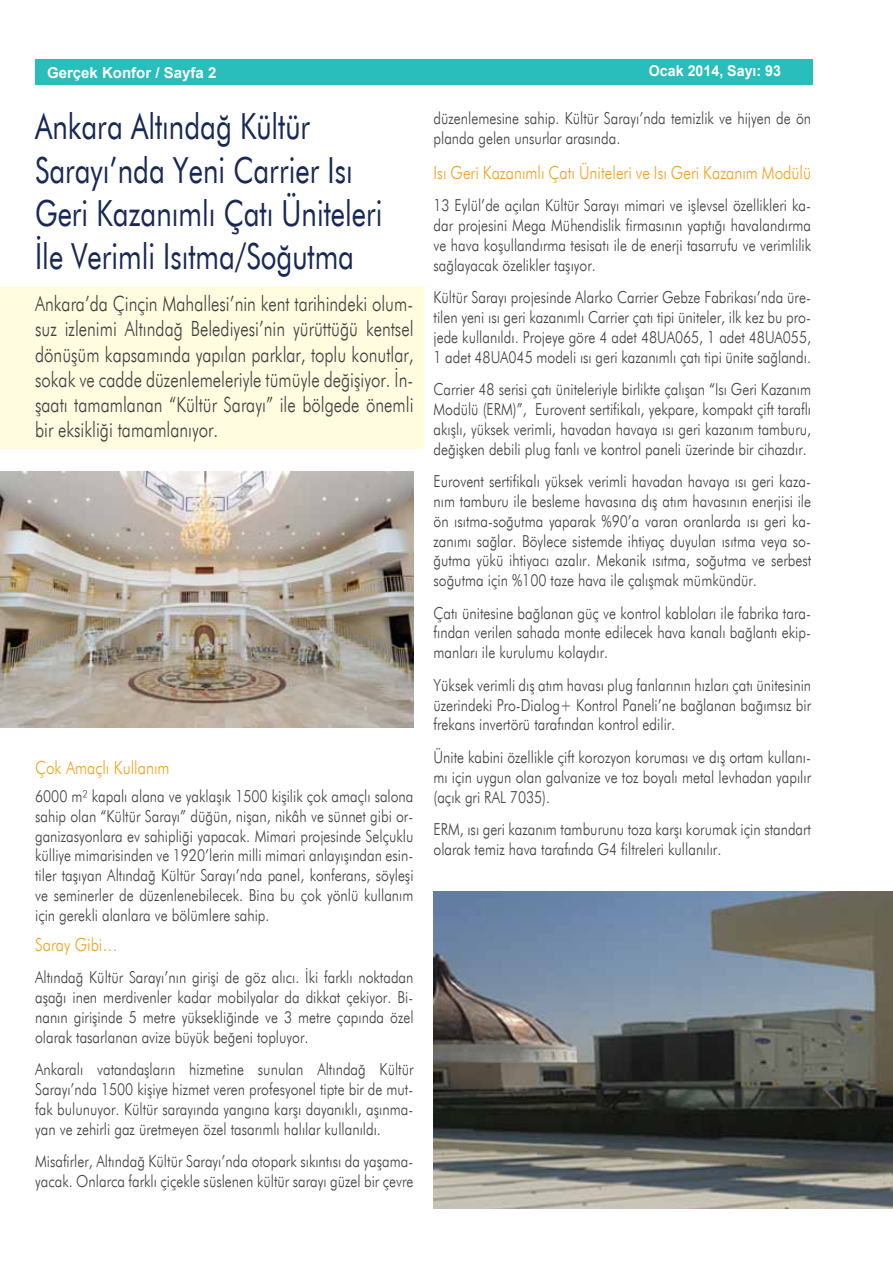
<style>
.page{position:relative;width:893px;height:1263px;background:#fff}
.page>*{position:absolute;margin:0;border:0;box-sizing:border-box;transform-origin:0 0}
.t1{font:36px/43.2px "Futura BT";color:#182954;scale:.77 1}
.t2{font:300 21px/25.2px "Futura BT";color:#414042;text-align:justify;scale:.8 1}
.t3{font:300 18px "Futura BT";color:#f0a31f;scale:.85 1}
.t4{font:300 16.5px/19.8px "Futura BT";color:#414042;text-align:justify;scale:.85 1}
.t5{font:700 15px "Arial";color:#fff}
.t6{font:700 15px "Arial";color:#fff;scale:.95 1}
</style>
<div class="page">
<div style="left:0;top:286px;width:424px;height:163px;background:#fffcdf"></div>
<div style="left:35px;top:59px;width:777px;height:26px;background:#29bdbc"></div>
<img style="left:0;top:471px;width:414px;height:256px">
<img style="left:433px;top:892px;width:460px;height:316px">
<p class="t5" style="left:47px;top:63px;width:171px">Gerçek Konfor / Sayfa 2</p>
<p class="t6" style="left:649px;top:61px;width:141px">Ocak 2014, Sayı: 93</p>
<h1 class="t1" style="left:35px;top:105px;width:453px">Ankara Altındağ Kültür<br>Sarayı’nda Yeni Carrier Isı<br>Geri Kazanımlı Çatı Üniteleri<br>İle Verimli Isıtma/Soğutma</h1>
<p class="t2" style="left:35px;top:291px;width:475px">Ankara’da Çinçin Mahallesi’nin kent tarihindeki olum&shy;suz izlenimi Altındağ Belediyesi’nin yürüttüğü kentsel dönüşüm kapsamında yapılan parklar, toplu konutlar, sokak ve cadde düzenlemeleriyle tümüyle değişiyor. İn&shy;şaatı tamamlanan “Kültür Sarayı” ile bölgede önemli bir eksikliği tamamlanıyor.</p>
<p class="t3" style="left:35px;top:756px;width:160px">Çok Amaçlı Kullanım</p>
<p class="t4" style="left:35px;top:786px;width:447px">6000 m² kapalı alana ve yaklaşık 1500 kişilik çok amaçlı salona sahip olan “Kültür Sarayı” düğün, nişan, nikâh ve sünnet gibi or&shy;ganizasyonlara ev sahipliği yapacak. Mimari projesinde Selçuklu külliye mimarisinden ve 1920’lerin milli mimari anlayışından esin&shy;tiler taşıyan Altındağ Kültür Sarayı’nda panel, konferans, söyleşi ve seminerler de düzenlenebilecek. Bina bu çok yönlü kullanım için gerekli alanlara ve bölümlere sahip.</p>
<p class="t3" style="left:35px;top:933px;width:99px">Saray Gibi…</p>
<p class="t4" style="left:35px;top:967px;width:447px">Altındağ Kültür Sarayı’nın girişi de göz alıcı. İki farklı noktadan aşağı inen merdivenler kadar mobilyalar da dikkat çekiyor. Bi&shy;nanın girişinde 5 metre yüksekliğinde ve 3 metre çapında özel olarak tasarlanan avize büyük beğeni topluyor.</p>
<p class="t4" style="left:35px;top:1059px;width:447px">Ankaralı vatandaşların hizmetine sunulan Altındağ Kültür Sarayı’nda 1500 kişiye hizmet veren profesyonel tipte bir de mut&shy;fak bulunuyor. Kültür sarayında yangına karşı dayanıklı, aşınma&shy;yan ve zehirli gaz üretmeyen özel tasarımlı halılar kullanıldı.</p>
<p class="t4" style="left:35px;top:1151px;width:447px">Misafirler, Altındağ Kültür Sarayı’nda otopark sıkıntısı da yaşama&shy;yacak. Onlarca farklı çiçekle süslenen kültür sarayı güzel bir çevre</p>
<p class="t4" style="left:433px;top:109px;width:446px">düzenlemesine sahip. Kültür Sarayı’nda temizlik ve hijyen de ön planda gelen unsurlar arasında.</p>
<p class="t3" style="left:433px;top:161px;width:446px">Isı Geri Kazanımlı Çatı Üniteleri ve Isı Geri Kazanım Modülü</p>
<p class="t4" style="left:433px;top:195px;width:446px">13 Eylül’de açılan Kültür Sarayı mimari ve işlevsel özellikleri ka&shy;dar projesini Mega Mühendislik firmasının yaptığı havalandırma ve hava koşullandırma tesisatı ile de enerji tasarrufu ve verimlilik sağlayacak özelikler taşıyor.</p>
<p class="t4" style="left:433px;top:287px;width:446px">Kültür Sarayı projesinde Alarko Carrier Gebze Fabrikası’nda üre&shy;tilen yeni ısı geri kazanımlı Carrier çatı tipi üniteler, ilk kez bu pro&shy;jede kullanıldı. Projeye göre 4 adet 48UA065, 1 adet 48UA055, 1 adet 48UA045 modeli ısı geri kazanımlı çatı tipi ünite sağlandı.</p>
<p class="t4" style="left:433px;top:379px;width:446px">Carrier 48 serisi çatı üniteleriyle birlikte çalışan “Isı Geri Kazanım Modülü (ERM)”, Eurovent sertifikalı, yekpare, kompakt çift taraflı akışlı, yüksek verimli, havadan havaya ısı geri kazanım tamburu, değişken debili plug fanlı ve kontrol paneli üzerinde bir cihazdır.</p>
<p class="t4" style="left:433px;top:471px;width:446px">Eurovent sertifikalı yüksek verimli havadan havaya ısı geri kaza&shy;nım tamburu ile besleme havasına dış atım havasının enerjisi ile ön ısıtma-soğutma yaparak %90’a varan oranlarda ısı geri ka&shy;zanımı sağlar. Böylece sistemde ihtiyaç duyulan ısıtma veya so&shy;ğutma yükü ihtiyacı azalır. Mekanik ısıtma, soğutma ve serbest soğutma için %100 taze hava ile çalışmak mümkündür.</p>
<p class="t4" style="left:433px;top:603px;width:445px">Çatı ünitesine bağlanan güç ve kontrol kabloları ile fabrika tara&shy;fından verilen sahada monte edilecek hava kanalı bağlantı ekip&shy;manları ile kurulumu kolaydır.</p>
<p class="t4" style="left:433px;top:675px;width:446px">Yüksek verimli dış atım havası plug fanlarının hızları çatı ünitesinin üzerindeki Pro-Dialog+ Kontrol Paneli’ne bağlanan bağımsız bir frekans invertörü tarafından kontrol edilir.</p>
<p class="t4" style="left:433px;top:747px;width:446px">Ünite kabini özellikle çift korozyon koruması ve dış ortam kullanı&shy;mı için uygun olan galvanize ve toz boyalı metal levhadan yapılır (açık gri RAL 7035).</p>
<p class="t4" style="left:433px;top:819px;width:446px">ERM, ısı geri kazanım tamburunu toza karşı korumak için standart olarak temiz hava tarafında G4 filtreleri kullanılır.</p>
</div>
